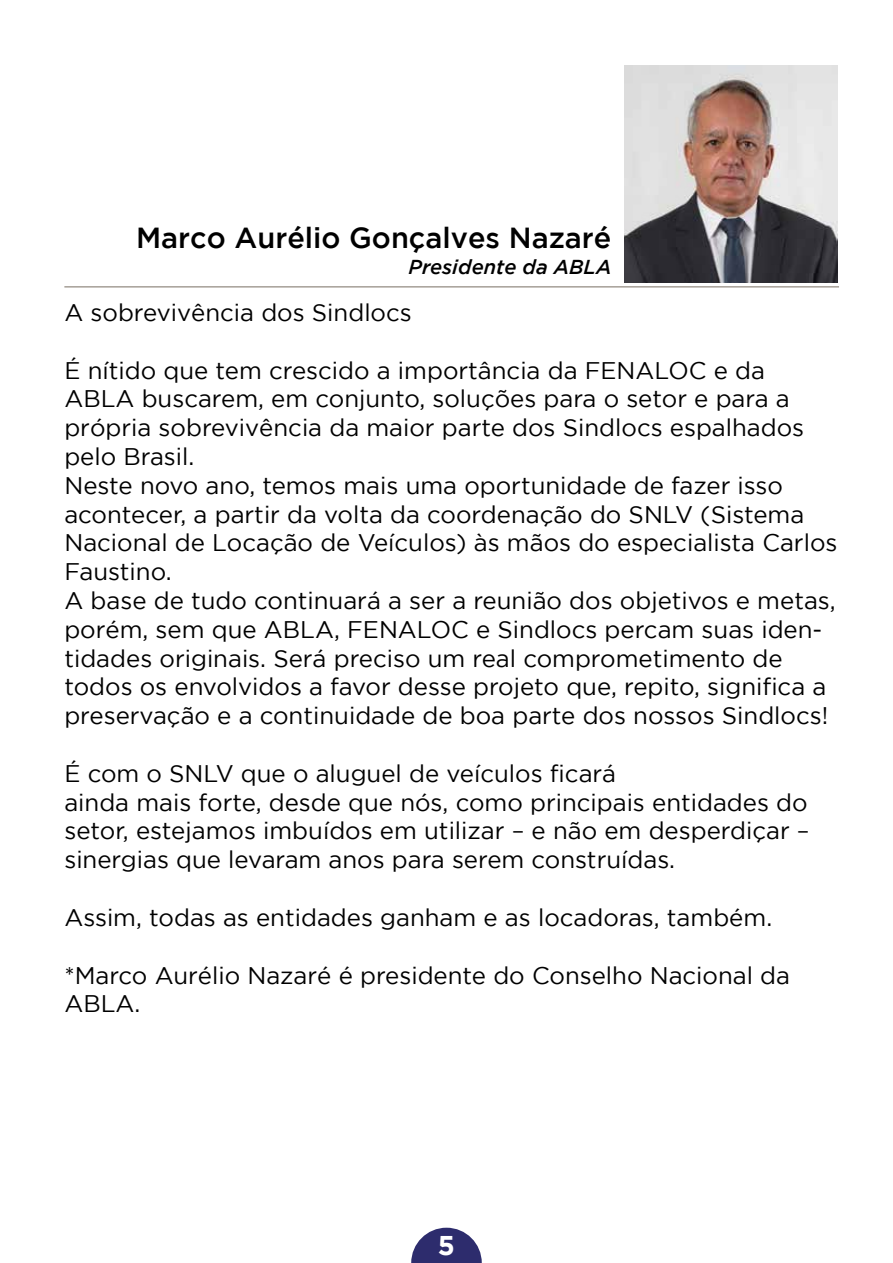
<style>
.page{position:relative;width:893px;height:1263px;background:#fff}
.page>*{position:absolute;margin:0;border:0;box-sizing:border-box;transform-origin:0 0}
.t1{font:500 28.95px "Gotham";color:#000}
.t2{font:700 27.15px "Gotham";color:#fff}
.t3{font:24px/28.8px "Gotham";color:#000}
.t4{font:italic 500 20.1px "Gotham";color:#000}
</style>
<div class="page">
<hr style="left:64px;top:286px;width:775px;height:2px;background:#a69f97">
<img style="left:624px;top:65px;width:213px;height:217px">
<svg style="left:411px;top:1228px;width:71px;height:35px"></svg>
<p class="t1" style="left:136px;top:222px;width:477px">Marco Aurélio Gonçalves Nazaré</p>
<p class="t4" style="left:408px;top:255px;width:204px">Presidente da ABLA</p>
<p class="t3" style="left:64px;top:298px;width:349px">A sobrevivência dos Sindlocs</p>
<p class="t3" style="left:64px;top:355px;width:775px">É nítido que tem crescido a importância da FENALOC e da ABLA buscarem, em conjunto, soluções para o setor e para a própria sobrevivência da maior parte dos Sindlocs espalhados pelo Brasil.<br>Neste novo ano, temos mais uma oportunidade de fazer isso acontecer, a partir da volta da coordenação do SNLV (Sistema Nacional de Locação de Veículos) às mãos do especialista Carlos Faustino.<br>A base de tudo continuará a ser a reunião dos objetivos e metas, porém, sem que ABLA, FENALOC e Sindlocs percam suas iden&shy;tidades originais. Será preciso um real comprometimento de todos os envolvidos a favor desse projeto que, repito, significa a preservação e a continuidade de boa parte dos nossos Sindlocs!</p>
<p class="t3" style="left:64px;top:759px;width:747px">É com o SNLV que o aluguel de veículos ficará<br>ainda mais forte, desde que nós, como principais entidades do setor, estejamos imbuídos em utilizar – e não em desperdiçar – sinergias que levaram anos para serem construídas.</p>
<p class="t3" style="left:64px;top:903px;width:709px">Assim, todas as entidades ganham e as locadoras, também.</p>
<p class="t3" style="left:64px;top:960px;width:727px">*Marco Aurélio Nazaré é presidente do Conselho Nacional da<br>ABLA.</p>
<p class="t2" style="left:438px;top:1229px;width:19px">5</p>
</div>
